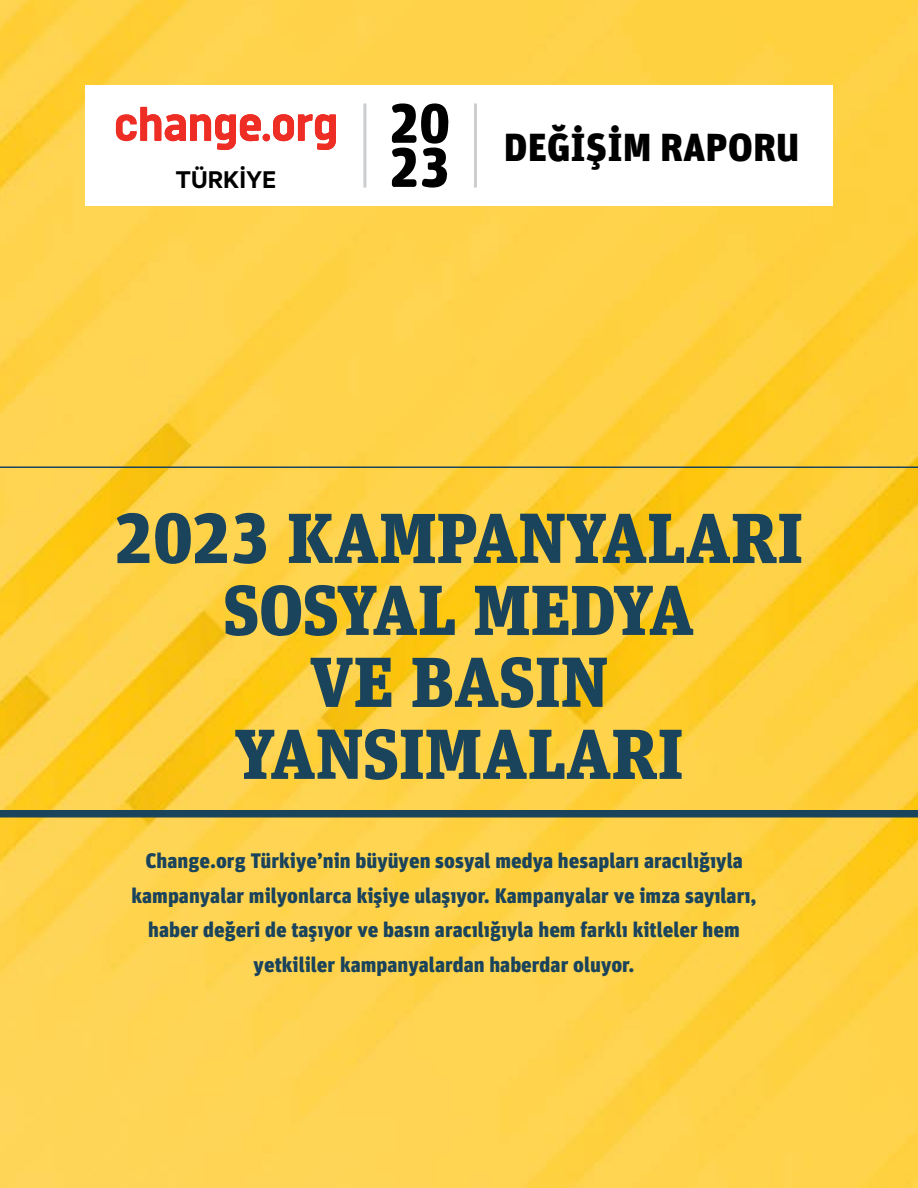
<style>
.page{position:relative;width:918px;height:1188px;background:#fff}
.page>*{position:absolute;margin:0;border:0;box-sizing:border-box;transform-origin:0 0}
.t1{font:900 70.5px/72px "FF Unit Slab Pro";color:#1a435c;text-align:center}
.t2{font:900 39.15px "FF Unit Pro";color:#000}
.t3{font:700 23.55px "Change Calibre";color:#000}
.t4{font:900 21px/34.5px "FF Unit Pro";color:#1a435c;text-align:center}
</style>
<div class="page">
<img style="left:0;top:0;width:918px;height:1188px">
<div style="left:85px;top:85px;width:748px;height:121px;background:#fff"></div>
<div style="left:263px;top:134px;width:7px;height:7px;background:#ee2e24;border-radius:50%"></div>
<svg style="left:273px;top:114px;width:63px;height:36px"></svg>
<svg style="left:116px;top:107px;width:145px;height:43px"></svg>
<hr style="left:363px;top:103px;width:3px;height:85px;background:#cbcdce">
<hr style="left:474px;top:103px;width:3px;height:85px;background:#cbcdce">
<svg style="left:392px;top:103px;width:56px;height:85px"></svg>
<div style="left:0;top:810px;width:918px;height:8px;background:#1a435c"></div>
<hr style="left:0;top:466px;width:918px;height:2px;background:#1a435c">
<p class="t3" style="left:176px;top:163px;width:102px">TÜRKİYE</p>
<h2 class="t2" style="left:504px;top:118px;width:297px">DEĞİŞİM RAPORU</h2>
<h1 class="t1" style="left:115px;top:498px;width:690px">2023 KAMPANYALARI<br>SOSYAL MEDYA<br>VE BASIN<br>YANSIMALARI</h1>
<p class="t4" style="left:131px;top:842px;width:627px">Change.org Türkiye’nin büyüyen sosyal medya hesapları aracılığıyla kampanyalar milyonlarca kişiye ulaşıyor. Kampanyalar ve imza sayıları, haber değeri de taşıyor ve basın aracılığıyla hem farklı kitleler hem yetkililer kampanyalardan haberdar oluyor.</p>
</div>
